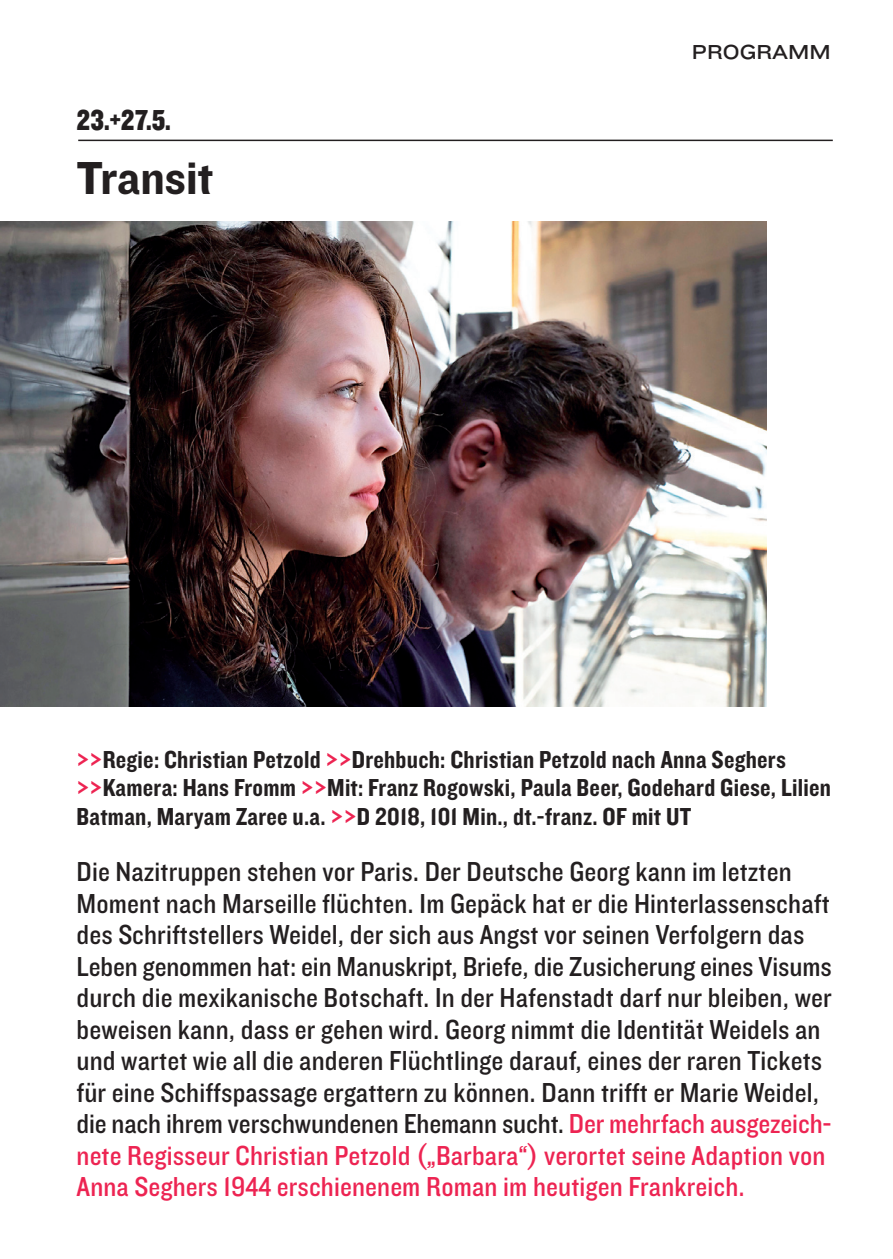
<style>
.page{position:relative;width:893px;height:1259px;background:#fff}
.page>*{position:absolute;margin:0;border:0;box-sizing:border-box;transform-origin:0 0}
.t1{font:48px "Knockout HTF51 Middleweight";color:#231f20}
.t2{font:30px "Knockout HTF70 Full Welterwt";color:#231f20}
.t3{font:28.5px/31.5px "Knockout HTF30 Junior Welterwt";letter-spacing:.005em;color:#231f20}
.t4{font:25.5px/28.5px "Knockout HTF50 Welterweight";letter-spacing:.01em;color:#231f20}
.t5{font:21px "Knockout HTF33 Junior Heviwt";color:#231f20}
.s1{color:#ed2452}
</style>
<div class="page">
<hr style="left:78px;top:140px;width:755px;height:1px;background:#231f20">
<img style="left:0;top:221px;width:767px;height:485px">
<p class="t2" style="left:77px;top:110px;width:96px">23.+27.5.</p>
<h1 class="t1" style="left:77px;top:162px;width:138px">Transit</h1>
<p class="t5" style="left:692px;top:45px;width:140px">PROGRAMM</p>
<p class="t4" style="left:77px;top:747px;width:756px"><span class="s1">&gt;&gt;</span>Regie: Christian Petzold <span class="s1">&gt;&gt;</span>Drehbuch: Christian Petzold nach Anna Seghers <span class="s1">&gt;&gt;</span>Kamera: Hans Fromm <span class="s1">&gt;&gt;</span>Mit: Franz Rogowski, Paula Beer, Godehard Giese, Lilien<br>Batman, Maryam Zaree u.a. <span class="s1">&gt;&gt;</span>D 2018, 101 Min., dt.-franz. OF mit UT</p>
<p class="t3" style="left:77px;top:858px;width:757px">Die Nazitruppen stehen vor Paris. Der Deutsche Georg kann im letzten Moment nach Marseille flüchten. Im Gepäck hat er die Hinterlassenschaft des Schriftstellers Weidel, der sich aus Angst vor seinen Verfolgern das Leben genommen hat: ein Manuskript, Briefe, die Zusicherung eines Visums durch die mexikanische Botschaft. In der Hafenstadt darf nur bleiben, wer beweisen kann, dass er gehen wird. Georg nimmt die Identität Weidels an und wartet wie all die anderen Flüchtlinge darauf, eines der raren Tickets für eine Schiffspassage ergattern zu können. Dann trifft er Marie Weidel, die nach ihrem verschwundenen Ehemann sucht. <span class="s1">Der mehrfach ausgezeich&shy;nete Regisseur Christian Petzold („Barbara“) verortet seine Adaption von Anna Seghers 1944 erschienenem Roman im heutigen Frankreich.</span></p>
</div>
